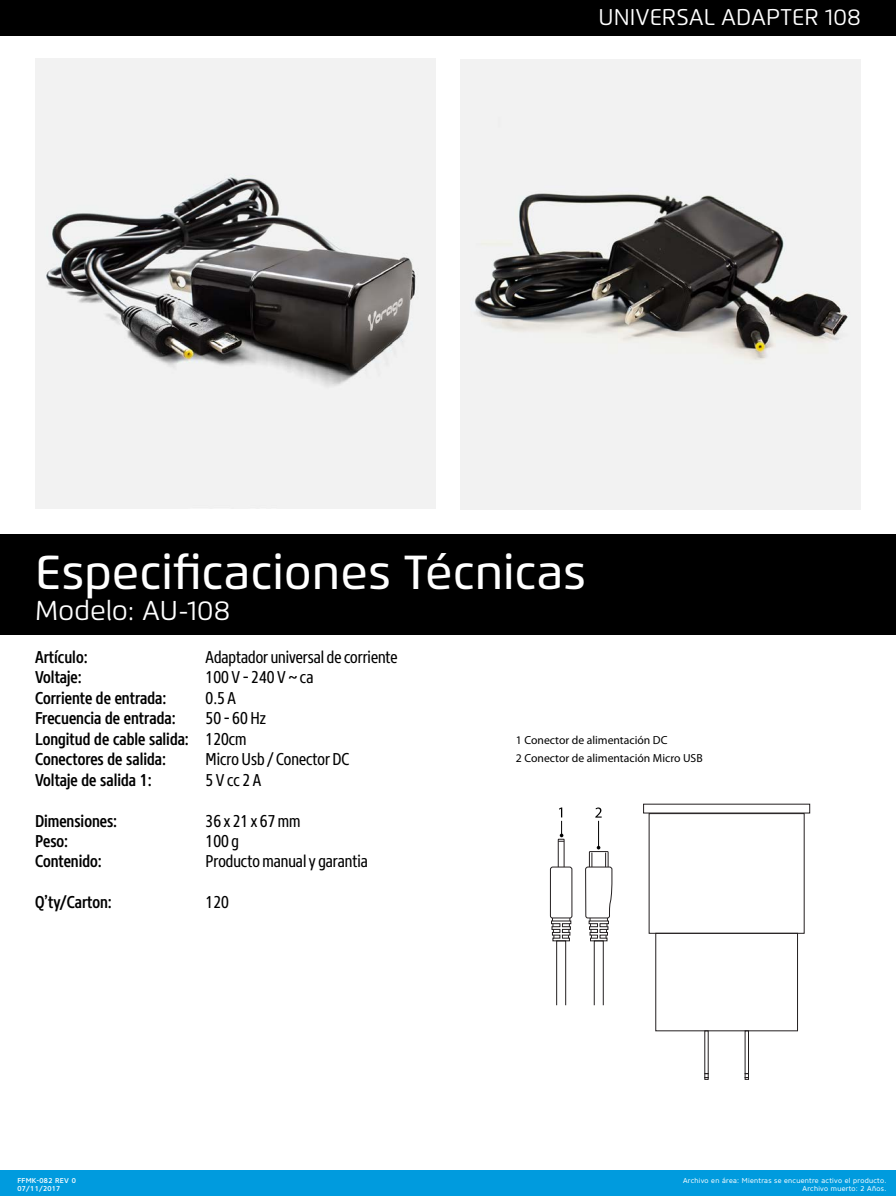
<style>
.page{position:relative;width:896px;height:1196px;background:#fff}
.page>*{position:absolute;margin:0;border:0;box-sizing:border-box;transform-origin:0 0}
.t1{font:500 47.69px "Flexo";color:#fff}
.t2{font:27.21px "Flexo";color:#fff}
.t3{font:22.75px "Flexo";color:#fff}
.t4{font:500 17.06px/20.5px "Core Sans N57 Cn";color:#000}
.t5{font:17.06px "Core Sans N47 Cn";color:#000}
.t6{font:17.06px "Core Sans N47 Cn";letter-spacing:.15em;color:#000}
.t7{font:11.72px/17.1px "Myriad Pro";color:#000}
.t8{font:7px/7.9px "Core Sans N45";letter-spacing:.04em;color:#fff;text-align:right}
.t9{font:500 7px/7.9px "Core Sans N55";letter-spacing:.04em;color:#fff}
.s1{font-family:"Core Sans N47 Cn";font-weight:400}
</style>
<div class="page">
<div style="left:649px;top:813px;width:156px;height:120px;border:1px solid #231f20"></div>
<div style="left:655px;top:932px;width:143px;height:99px;border:1px solid #231f20"></div>
<div style="left:745px;top:1030px;width:4px;height:43px;border:1px solid #231f20"></div>
<svg style="left:704px;top:1072px;width:5px;height:7px"></svg>
<svg style="left:745px;top:1072px;width:4px;height:7px"></svg>
<div style="left:594px;top:940px;width:10px;height:65px;border:1px solid #231f20"></div>
<svg style="left:585px;top:807px;width:28px;height:134px"></svg>
<div style="left:556px;top:940px;width:10px;height:65px;border:1px solid #231f20"></div>
<div style="left:550px;top:866px;width:22px;height:52px;border:1px solid #231f20;border-radius:2px"></div>
<svg style="left:551px;top:917px;width:21px;height:24px"></svg>
<svg style="left:557px;top:807px;width:8px;height:60px"></svg>
<div style="left:0;top:1170px;width:896px;height:25px;background:#009bde"></div>
<div style="left:0;top:534px;width:896px;height:100px;background:#000"></div>
<div style="left:0;top:0;width:896px;height:35px;background:#000"></div>
<img style="left:35px;top:59px;width:401px;height:449px">
<img style="left:460px;top:59px;width:401px;height:450px">
<h3 class="t3" style="left:599px;top:3px;width:264px">UNIVERSAL ADAPTER 108</h3>
<h1 class="t1" style="left:35px;top:543px;width:553px">Especificaciones Técnicas</h1>
<h2 class="t2" style="left:35px;top:594px;width:197px">Modelo: AU-108</h2>
<p class="t4" style="left:35px;top:646px;width:54px">Artículo:</p>
<p class="t5" style="left:206px;top:646px;width:193px">Adaptador universal de corriente</p>
<p class="t4" style="left:35px;top:667px;width:48px">Voltaje:</p>
<p class="t5" style="left:206px;top:667px;width:109px">100V-240V~ca</p>
<p class="t4" style="left:35px;top:687px;width:133px">Corriente de entrada:</p>
<p class="t5" style="left:206px;top:687px;width:32px">0.5 A</p>
<p class="t4" style="left:35px;top:708px;width:142px">Frecuencia de entrada:</p>
<p class="t5" style="left:206px;top:707px;width:62px">50-60Hz</p>
<p class="t4" style="left:35px;top:728px;width:213px">Longitud de cable salida: <span class="s1">120cm<br></span>Conectores de salida:</p>
<p class="t5" style="left:206px;top:748px;width:145px">Micro Usb / Conector DC</p>
<p class="t4" style="left:35px;top:769px;width:118px">Voltaje de salida 1:</p>
<p class="t5" style="left:206px;top:769px;width:57px">5Vcc2A</p>
<p class="t4" style="left:35px;top:810px;width:84px">Dimensiones:</p>
<p class="t6" style="left:206px;top:810px;width:96px">36x21x67mm</p>
<p class="t4" style="left:35px;top:830px;width:35px">Peso:</p>
<p class="t5" style="left:206px;top:830px;width:35px">100 g</p>
<p class="t4" style="left:35px;top:851px;width:68px">Contenido:</p>
<p class="t5" style="left:206px;top:851px;width:164px">Productomanual y garantia</p>
<p class="t4" style="left:35px;top:892px;width:78px">Q’ty/Carton:</p>
<p class="t5" style="left:206px;top:891px;width:25px">120</p>
<p class="t9" style="left:18px;top:1176px;width:60px">FFMK-082 REV 0<br>07/11/2017</p>
<p class="t7" style="left:516px;top:731px;width:188px">1 Conector de alimentación DC<br>2 Conector de alimentación Micro USB</p>
<p class="t8" style="left:683px;top:1176px;width:205px">Archivo en área: Mientras se encuentre activo el producto.<br>Archivo muerto: 2 Años.</p>
</div>
